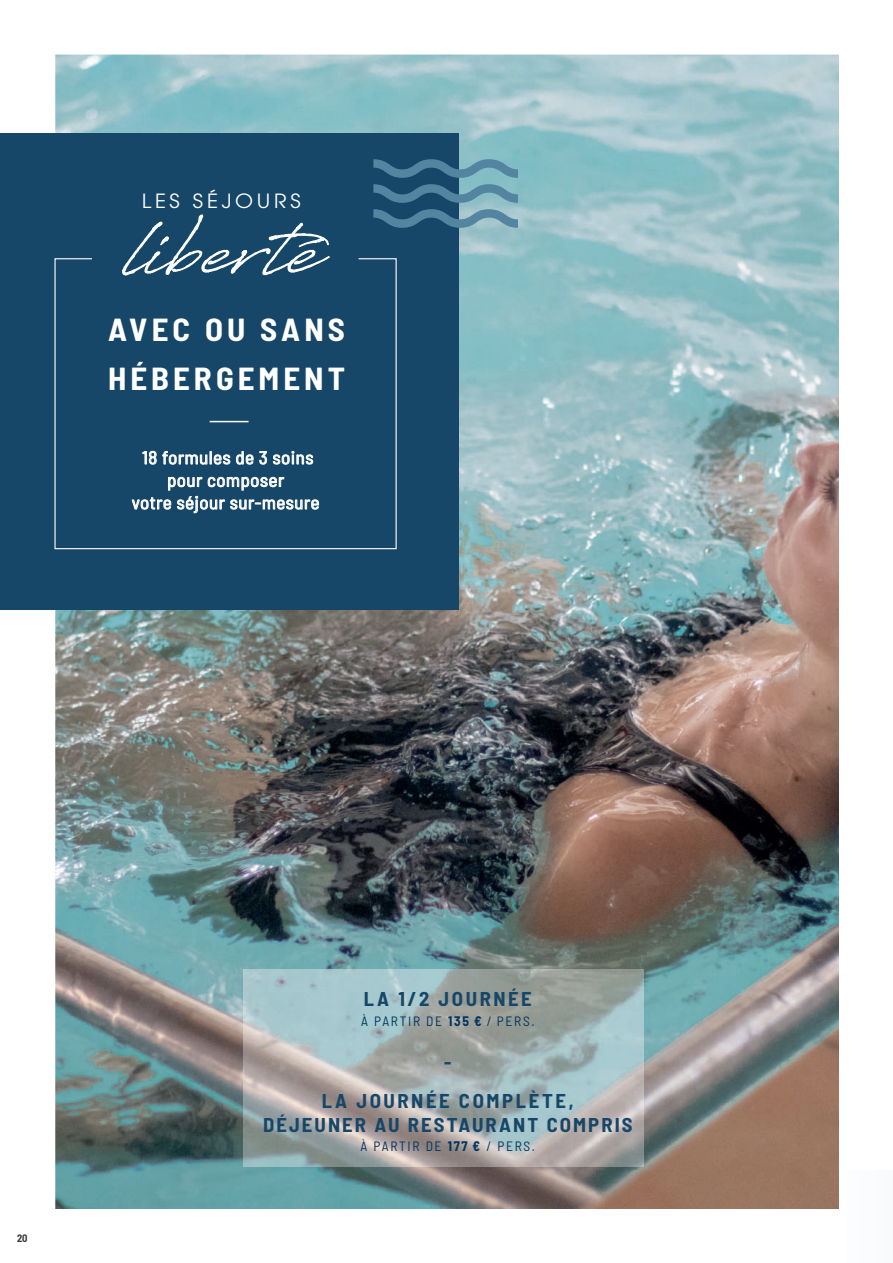
<style>
.page{position:relative;width:893px;height:1263px;background:#fff}
.page>*{position:absolute;margin:0;border:0;box-sizing:border-box;transform-origin:0 0}
.t1{font:80.25px "Antro Vectra";color:#fff;scale:1.06 1}
.t2{font:700 semi-condensed 31.05px/48.3px "Barlow";letter-spacing:.12em;color:#fff;scale:1.06 1}
.t3{font:700 semi-condensed 19.5px "Barlow";letter-spacing:.115em;color:#174768;scale:1.06 1}
.t4{font:700 semi-condensed 19.5px/39.6px "Barlow";letter-spacing:.115em;color:#174768;text-align:center}
.t5{font:19.5px "ITC Avant Garde Pro";letter-spacing:.18em;color:#fff;scale:1.06 1}
.t6{font:semi-condensed 18px/22.5px "Barlow";letter-spacing:.025em;color:#fff;text-align:center;scale:1.06 1}
.t7{font:semi-condensed 13.5px "Barlow";letter-spacing:.125em;color:#00355e}
.t8{font:700 semi-condensed 10.5px "Barlow";color:#3e3e3f}
.s1{font-weight:700}
</style>
<div class="page">
<img style="left:55px;top:55px;width:784px;height:1154px">
<div style="left:0;top:133px;width:458px;height:476px;background:#174768"></div>
<svg style="left:54px;top:258px;width:343px;height:292px"></svg>
<svg style="left:132px;top:451px;width:187px;height:64px"></svg>
<svg style="left:373px;top:184px;width:145px;height:19px"></svg>
<svg style="left:373px;top:209px;width:145px;height:19px"></svg>
<svg style="left:373px;top:159px;width:145px;height:19px"></svg>
<svg style="left:122px;top:214px;width:209px;height:64px"></svg>
<img style="left:244px;top:969px;width:400px;height:197px">
<hr style="left:210px;top:421px;width:39px;height:1px;background:#fff">
<img style="left:597px;top:1170px;width:242px;height:39px">
<p class="t5" style="left:142px;top:189px;width:151px">LES SÉJOURS</p>
<h1 class="t1" style="left:124px;top:195px;width:196px">liberté</h1>
<h2 class="t2" style="left:108px;top:304px;width:225px">AVEC OU SANS<br>HÉBERGEMENT</h2>
<p class="t6" style="left:132px;top:445px;width:179px">18 formules de 3 soins pour composer<br>votre séjour sur-mesure</p>
<p class="t8" style="left:17px;top:1231px;width:12px">20</p>
<p class="t3" style="left:364px;top:985px;width:160px">LA 1/2 JOURNÉE</p>
<p class="t7" style="left:361px;top:1011px;width:175px">À PARTIR DE <span class="s1">135 €</span> / PERS.</p>
<p class="t4" style="left:322px;top:1040px;width:253px">-<br>LA JOURNÉE COMPLÈTE,</p>
<p class="t3" style="left:263px;top:1110px;width:350px">DÉJEUNER AU RESTAURANT COMPRIS</p>
<p class="t7" style="left:361px;top:1136px;width:176px">À PARTIR DE <span class="s1">177 €</span> / PERS.</p>
</div>
